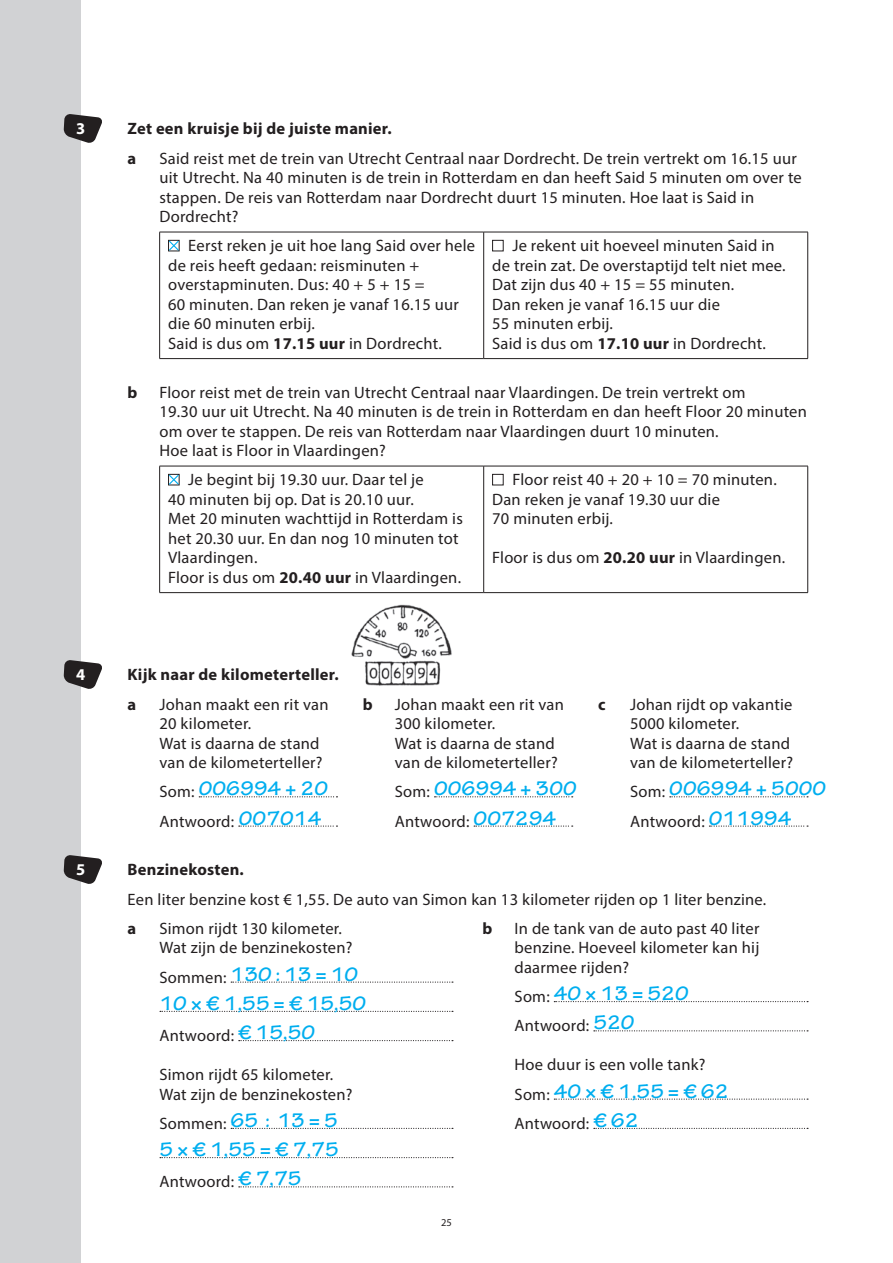
<style>
.page{position:relative;width:893px;height:1263px;background:#fff}
.page>*{position:absolute;margin:0;border:0;box-sizing:border-box;transform-origin:0 0}
.t1{font:700 21px/29.2px "Tekton Pro";color:#00aeef}
.t2{font:16.5px/19.5px "Myriad Pro";letter-spacing:.015em;color:#231f20}
.t3{font:700 16.5px/29.2px "Myriad Pro";letter-spacing:.015em;color:#231f20}
.t4{font:700 16.5px "Myriad Pro";color:#fff}
.t5{font:10.5px "Myriad Pro";color:#231f20}
.s1{font-weight:700}
</style>
<div class="page">
<div style="left:0;top:0;width:81px;height:1263px;background:#d1d2d4"></div>
<hr style="left:483px;top:232px;width:1px;height:126px;background:#231f20">
<hr style="left:159px;top:232px;width:325px;height:1px;background:#231f20">
<hr style="left:159px;top:232px;width:1px;height:126px;background:#231f20">
<hr style="left:484px;top:232px;width:324px;height:1px;background:#231f20">
<hr style="left:807px;top:232px;width:1px;height:126px;background:#231f20">
<hr style="left:159px;top:358px;width:325px;height:1px;background:#231f20">
<hr style="left:484px;top:358px;width:324px;height:1px;background:#231f20">
<div style="left:492px;top:240px;width:12px;height:11px;border:1px solid #231f20"></div>
<hr style="left:159px;top:466px;width:325px;height:1px;background:#231f20">
<hr style="left:159px;top:466px;width:1px;height:126px;background:#231f20">
<hr style="left:484px;top:466px;width:324px;height:1px;background:#231f20">
<hr style="left:483px;top:466px;width:1px;height:126px;background:#231f20">
<hr style="left:807px;top:466px;width:1px;height:126px;background:#231f20">
<hr style="left:159px;top:592px;width:325px;height:1px;background:#231f20">
<hr style="left:484px;top:592px;width:324px;height:1px;background:#231f20">
<div style="left:492px;top:474px;width:12px;height:11px;border:1px solid #231f20"></div>
<img style="left:351px;top:604px;width:101px;height:82px">
<svg style="left:199px;top:796px;width:138px;height:1px"></svg>
<svg style="left:239px;top:825px;width:98px;height:2px"></svg>
<svg style="left:434px;top:796px;width:139px;height:1px"></svg>
<svg style="left:474px;top:825px;width:99px;height:2px"></svg>
<svg style="left:670px;top:796px;width:138px;height:1px"></svg>
<svg style="left:709px;top:825px;width:99px;height:2px"></svg>
<svg style="left:231px;top:981px;width:222px;height:2px"></svg>
<svg style="left:160px;top:1011px;width:293px;height:1px"></svg>
<svg style="left:239px;top:1040px;width:214px;height:1px"></svg>
<svg style="left:231px;top:1128px;width:222px;height:1px"></svg>
<svg style="left:160px;top:1157px;width:293px;height:1px"></svg>
<svg style="left:239px;top:1186px;width:214px;height:1px"></svg>
<svg style="left:554px;top:1001px;width:254px;height:1px"></svg>
<svg style="left:594px;top:1030px;width:214px;height:1px"></svg>
<svg style="left:554px;top:1098px;width:254px;height:2px"></svg>
<svg style="left:594px;top:1128px;width:214px;height:1px"></svg>
<svg style="left:64px;top:114px;width:38px;height:29px"></svg>
<svg style="left:64px;top:660px;width:38px;height:29px"></svg>
<svg style="left:64px;top:855px;width:38px;height:29px"></svg>
<svg style="left:168px;top:474px;width:12px;height:12px"></svg>
<svg style="left:168px;top:240px;width:12px;height:12px"></svg>
<p class="t4" style="left:76px;top:118px;width:11px">3</p>
<p class="t3" style="left:128px;top:114px;width:266px">Zet een kruisje bij de juiste manier. a</p>
<p class="t2" style="left:159px;top:148px;width:644px">Said reist met de trein van Utrecht Centraal naar Dordrecht. De trein vertrekt om 16.15 uur uit Utrecht. Na 40 minuten is de trein in Rotterdam en dan heeft Said 5 minuten om over te stappen. De reis van Rotterdam naar Dordrecht duurt 15 minuten. Hoe laat is Said in Dordrecht?</p>
<p class="t2" style="left:168px;top:236px;width:309px;text-indent:20px">Eerst reken je uit hoe lang Said over hele de reis heeft gedaan: reisminuten + overstapminuten. Dus: 40 + 5 + 15 =<br>60 minuten. Dan reken je vanaf 16.15 uur die 60 minuten erbij.<br>Said is dus om <span class="s1">17.15 uur</span> in Dordrecht.</p>
<p class="t2" style="left:492px;top:236px;width:295px;text-indent:20px">Je rekent uit hoeveel minuten Said in de trein zat. De overstaptijd telt niet mee.<br>Dat zijn dus 40 + 15 = 55 minuten.<br>Dan reken je vanaf 16.15 uur die<br>55 minuten erbij.<br>Said is dus om <span class="s1">17.10 uur</span> in Dordrecht.</p>
<p class="t3" style="left:128px;top:377px;width:11px">b</p>
<p class="t2" style="left:159px;top:382px;width:649px">Floor reist met de trein van Utrecht Centraal naar Vlaardingen. De trein vertrekt om<br>19.30 uur uit Utrecht. Na 40 minuten is de trein in Rotterdam en dan heeft Floor 20 minuten om over te stappen. De reis van Rotterdam naar Vlaardingen duurt 10 minuten.<br>Hoe laat is Floor in Vlaardingen?</p>
<p class="t2" style="left:168px;top:470px;width:296px;text-indent:20px">Je begint bij 19.30 uur. Daar tel je<br>40 minuten bij op. Dat is 20.10 uur.<br>Met 20 minuten wachttijd in Rotterdam is het 20.30 uur. En dan nog 10 minuten tot Vlaardingen.<br>Floor is dus om <span class="s1">20.40 uur</span> in Vlaardingen.</p>
<p class="t2" style="left:492px;top:470px;width:286px;text-indent:20px">Floor reist 40 + 20 + 10 = 70 minuten.<br>Dan reken je vanaf 19.30 uur die<br>70 minuten erbij.</p>
<p class="t2" style="left:492px;top:548px;width:294px">Floor is dus om <span class="s1">20.20 uur</span> in Vlaardingen.</p>
<p class="t4" style="left:76px;top:664px;width:11px">4</p>
<p class="t3" style="left:128px;top:660px;width:213px">Kijk naar de kilometerteller. a</p>
<p class="t2" style="left:159px;top:694px;width:171px">Johan maakt een rit van<br>20 kilometer.<br>Wat is daarna de stand van de kilometerteller?</p>
<p class="t2" style="left:159px;top:777px;width:76px;line-height:29.2px">Som:<br>Antwoord:</p>
<p class="t3" style="left:363px;top:689px;width:11px">b</p>
<p class="t2" style="left:395px;top:694px;width:171px">Johan maakt een rit van<br>300 kilometer.<br>Wat is daarna de stand van de kilometerteller?</p>
<p class="t2" style="left:395px;top:777px;width:76px;line-height:29.2px">Som:<br>Antwoord:</p>
<p class="t3" style="left:598px;top:689px;width:9px">c</p>
<p class="t2" style="left:630px;top:694px;width:165px">Johan rijdt op vakantie<br>5000 kilometer.<br>Wat is daarna de stand van de kilometerteller?</p>
<p class="t2" style="left:630px;top:777px;width:76px;line-height:29.2px">Som:<br>Antwoord:</p>
<p class="t1" style="left:239px;top:774px;width:91px;text-indent:-40px">006994 + 20<br>007014</p>
<p class="t1" style="left:474px;top:774px;width:105px;text-indent:-40px">006994 + 300<br>007294</p>
<p class="t1" style="left:669px;top:774px;width:159px;text-align:center">006994 + 5000<br>011994</p>
<p class="t4" style="left:76px;top:859px;width:11px">5</p>
<p class="t3" style="left:128px;top:855px;width:118px">Benzinekosten.</p>
<p class="t2" style="left:128px;top:889px;width:640px">Een liter benzine kost € 1,55. De auto van Simon kan 13 kilometer rijden op 1 liter benzine.</p>
<p class="t3" style="left:128px;top:913px;width:10px">a</p>
<p class="t2" style="left:159px;top:918px;width:195px">Simon rijdt 130 kilometer.<br>Wat zijn de benzinekosten?</p>
<p class="t2" style="left:159px;top:967px;width:69px">Sommen:</p>
<p class="t3" style="left:483px;top:913px;width:11px">b</p>
<p class="t2" style="left:514px;top:918px;width:246px;text-align:justify">In de tank van de auto past 40 liter benzine. Hoeveel kilometer kan hij daarmee rijden?</p>
<p class="t2" style="left:514px;top:982px;width:76px;line-height:29.2px">Som:<br>Antwoord:</p>
<p class="t2" style="left:514px;top:1050px;width:192px;line-height:29.2px">Hoe duur is een volle tank?<br>Som:<br>Antwoord:</p>
<p class="t1" style="left:231px;top:960px;width:129px">130 : 13 = 10</p>
<p class="t1" style="left:159px;top:989px;width:208px">10 × € 1,55 = € 15,50</p>
<p class="t1" style="left:238px;top:1018px;width:78px">€ 15,50</p>
<p class="t1" style="left:593px;top:979px;width:97px;text-indent:-40px">40 × 13 = 520<br>520</p>
<p class="t2" style="left:159px;top:1026px;width:76px">Antwoord:</p>
<p class="t2" style="left:159px;top:1065px;width:195px">Simon rijdt 65 kilometer.<br>Wat zijn de benzinekosten?</p>
<p class="t2" style="left:159px;top:1113px;width:69px">Sommen:</p>
<p class="t1" style="left:593px;top:1077px;width:137px;text-indent:-40px">40 × € 1,55 = € 62 € 62</p>
<p class="t1" style="left:231px;top:1106px;width:109px">65 : 13 = 5</p>
<p class="t1" style="left:159px;top:1135px;width:181px">5 × € 1,55 = € 7,75</p>
<p class="t1" style="left:238px;top:1164px;width:65px">€ 7,75</p>
<p class="t2" style="left:159px;top:1172px;width:76px">Antwoord:</p>
<p class="t5" style="left:441px;top:1216px;width:12px">25</p>
</div>
